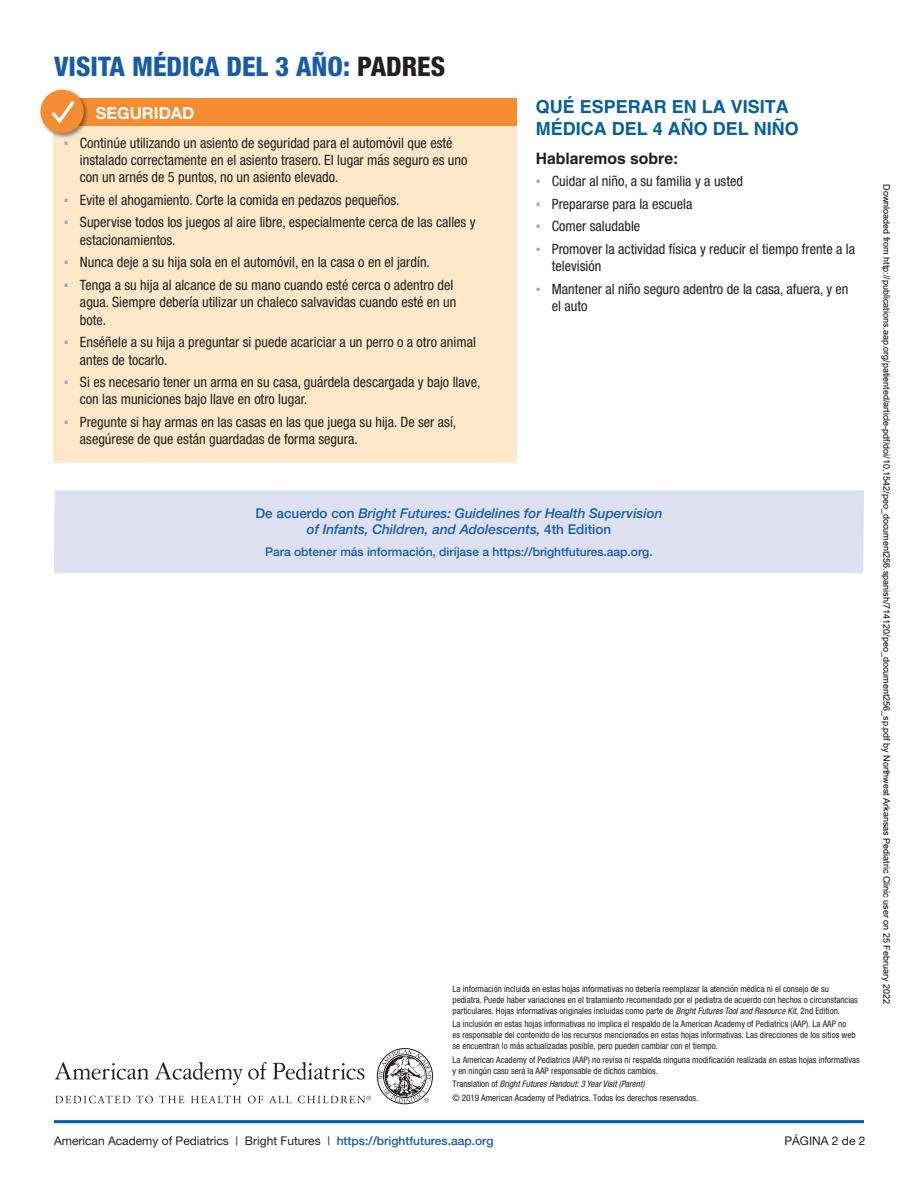
<style>
.page{position:relative;width:918px;height:1188px;background:#fff}
.page>*{position:absolute;margin:0;border:0;box-sizing:border-box;transform-origin:0 0}
.heading{font:800 condensed 27px "Helvetica Neue";color:#185ca9}
.subhead{font:700 18px/21.6px "Helvetica LT Std";color:#055f9d}
.New_White_heads{font:700 16.5px "Helvetica Neue";color:#fff}
.subhead-2{font:700 15.75px "Helvetica LT Std";color:#231f20}
.t1{font:condensed 14.25px/17.4px "Helvetica Neue";color:#231f20}
.New_White_heads-2{font:italic 500 13.5px/16.5px "Helvetica Neue";color:#185ca9;text-align:center}
.list_helv{font:12px "Helvetica Neue";color:#231f20}
.New_White_heads-3{font:500 12px "Helvetica Neue";color:#185ca9}
.t2{font:condensed 9px/10.8px "Helvetica Neue LT Pro";color:#231f20}
.t3{font:9px "Arial";color:#000}
.t4{font:italic condensed 9px "Helvetica Neue";color:#231f20}
.s1{color:#231f20}
.s2{font-family:"Arial";font-stretch:normal;color:#a8a9ad}
.s3{font-style:normal}
.s4{font-family:"Helvetica Neue";font-style:italic}
.s5{font-family:"Helvetica Neue LT Pro";font-style:normal}
.s6{font-weight:500;color:#185ca9}
</style>
<div class="page">
<svg style="left:55px;top:1062px;width:94px;height:18px"></svg>
<svg style="left:155px;top:1062px;width:209px;height:23px"></svg>
<svg style="left:55px;top:1095px;width:75px;height:8px"></svg>
<svg style="left:136px;top:1095px;width:17px;height:8px"></svg>
<svg style="left:159px;top:1095px;width:25px;height:8px"></svg>
<svg style="left:191px;top:1095px;width:50px;height:8px"></svg>
<svg style="left:248px;top:1096px;width:15px;height:7px"></svg>
<svg style="left:269px;top:1096px;width:23px;height:7px"></svg>
<svg style="left:378px;top:1049px;width:54px;height:54px"></svg>
<svg style="left:298px;top:1096px;width:73px;height:7px"></svg>
<hr style="left:54px;top:1120px;width:810px;height:3px;background:#005baa">
<div style="left:53px;top:98px;width:463px;height:365px;background:#fee8c9"></div>
<div style="left:53px;top:99px;width:463px;height:27px;background:#f68c32"></div>
<div style="left:39px;top:89px;width:50px;height:50px;background:#231f20;opacity:.5"></div>
<div style="left:40px;top:90px;width:44px;height:43px;background:#f68c32;border-radius:50%"></div>
<svg style="left:52px;top:101px;width:23px;height:23px"></svg>
<div style="left:54px;top:490px;width:810px;height:83px;background:#dde0f0"></div>
<p class="heading" style="left:54px;top:50px;width:393px">VISITA MÉDICA DEL 3 AÑO: <span class="s1">PADRES</span></p>
<p class="New_White_heads" style="left:96px;top:103px;width:100px">SEGURIDAD</p>
<p class="t1" style="left:80px;top:134px;width:389px;text-indent:-16px"><span class="s2">▪</span> Continúe utilizando un asiento de seguridad para el automóvil que esté instalado correctamente en el asiento trasero. El lugar más seguro es uno con un arnés de 5 puntos, no un asiento elevado.</p>
<p class="t1" style="left:64px;top:191px;width:338px"><span class="s2">▪</span> Evite el ahogamiento. Corte la comida en pedazos pequeños.</p>
<p class="t1" style="left:80px;top:214px;width:397px;text-indent:-16px"><span class="s2">▪</span> Supervise todos los juegos al aire libre, especialmente cerca de las calles y estacionamientos.</p>
<p class="t1" style="left:64px;top:254px;width:368px"><span class="s2">▪</span> Nunca deje a su hija sola en el automóvil, en la casa o en el jardín.</p>
<p class="t1" style="left:80px;top:276px;width:378px;text-indent:-16px"><span class="s2">▪</span> Tenga a su hija al alcance de su mano cuando esté cerca o adentro del agua. Siempre debería utilizar un chaleco salvavidas cuando esté en un bote.</p>
<p class="t1" style="left:80px;top:333px;width:398px;text-indent:-16px"><span class="s2">▪</span> Enséñele a su hija a preguntar si puede acariciar a un perro o a otro animal antes de tocarlo.</p>
<p class="t1" style="left:80px;top:373px;width:402px;text-indent:-16px"><span class="s2">▪</span> Si es necesario tener un arma en su casa, guárdela descargada y bajo llave, con las municiones bajo llave en otro lugar.</p>
<p class="t1" style="left:80px;top:413px;width:378px;text-indent:-16px"><span class="s2">▪</span> Pregunte si hay armas en las casas en las que juega su hija. De ser así, asegúrese de que están guardadas de forma segura.</p>
<p class="subhead" style="left:536px;top:96px;width:265px">QUÉ ESPERAR EN LA VISITA<br>MÉDICA DEL 4 AÑO DEL NIÑO</p>
<p class="subhead-2" style="left:536px;top:149px;width:144px">Hablaremos sobre:</p>
<p class="t1" style="left:536px;top:172px;width:209px"><span class="s2">▪</span> Cuidar al niño, a su familia y a usted</p>
<p class="t1" style="left:536px;top:195px;width:158px"><span class="s2">▪</span> Prepararse para la escuela</p>
<p class="t1" style="left:536px;top:217px;width:106px"><span class="s2">▪</span> Comer saludable</p>
<p class="t1" style="left:552px;top:240px;width:305px;text-indent:-16px"><span class="s2">▪</span> Promover la actividad física y reducir el tiempo frente a la televisión</p>
<p class="t1" style="left:552px;top:280px;width:298px;text-indent:-16px"><span class="s2">▪</span> Mantener al niño seguro adentro de la casa, afuera, y en el auto</p>
<p class="New_White_heads-2" style="left:256px;top:505px;width:408px"><span class="s3">De acuerdo con</span> Bright Futures: Guidelines for Health Supervision of Infants, Children, and Adolescents, <span class="s3">4th Edition</span></p>
<p class="New_White_heads-3" style="left:265px;top:545px;width:389px">Para obtener más información, diríjase a https://brightfutures.aap.org.</p>
<p class="t2" style="left:453px;top:983px;width:407px">La información incluida en estas hojas informativas no debería reemplazar la atención médica ni el consejo de su pediatra. Puede haber variaciones en el tratamiento recomendado por el pediatra de acuerdo con hechos o circunstancias particulares. Hojas informativas originales incluidas como parte de <span class="s4">Bright Futures Tool and Resource Kit</span>, 2nd Edition.</p>
<p class="t2" style="left:453px;top:1019px;width:405px">La inclusión en estas hojas informativas no implica el respaldo de la American Academy of Pediatrics (AAP). La AAP no es responsable del contenido de los recursos mencionados en estas hojas informativas. Las direcciones de los sitios web se encuentran lo más actualizadas posible, pero pueden cambiar con el tiempo.</p>
<p class="t2" style="left:453px;top:1054px;width:409px">La American Academy of Pediatrics (AAP) no revisa ni respalda ninguna modificación realizada en estas hojas informativas y en ningún caso será la AAP responsable de dichos cambios.</p>
<p class="t4" style="left:453px;top:1079px;width:194px"><span class="s5">Translation of</span> Bright Futures Handout: 3 Year Visit (Parent)</p>
<p class="t2" style="left:453px;top:1092px;width:247px">© 2019 American Academy of Pediatrics. Todos los derechos reservados.</p>
<p class="list_helv" style="left:54px;top:1133px;width:441px">American Academy of Pediatrics | Bright Futures | <span class="s6">https://brightfutures.aap.org</span></p>
<p class="list_helv" style="left:784px;top:1133px;width:83px">PÁGINA 2 de 2</p>
<p class="t3" style="left:890px;top:184px;width:821px;rotate:90deg">Downloaded from http://publications.aap.org/patiented/article-pdf/doi/10.1542/peo_document256.spanish/714120/peo_document256_sp.pdf by Northwest Arkansas Pediatric Clinic user on 25 February 2022</p>
</div>
